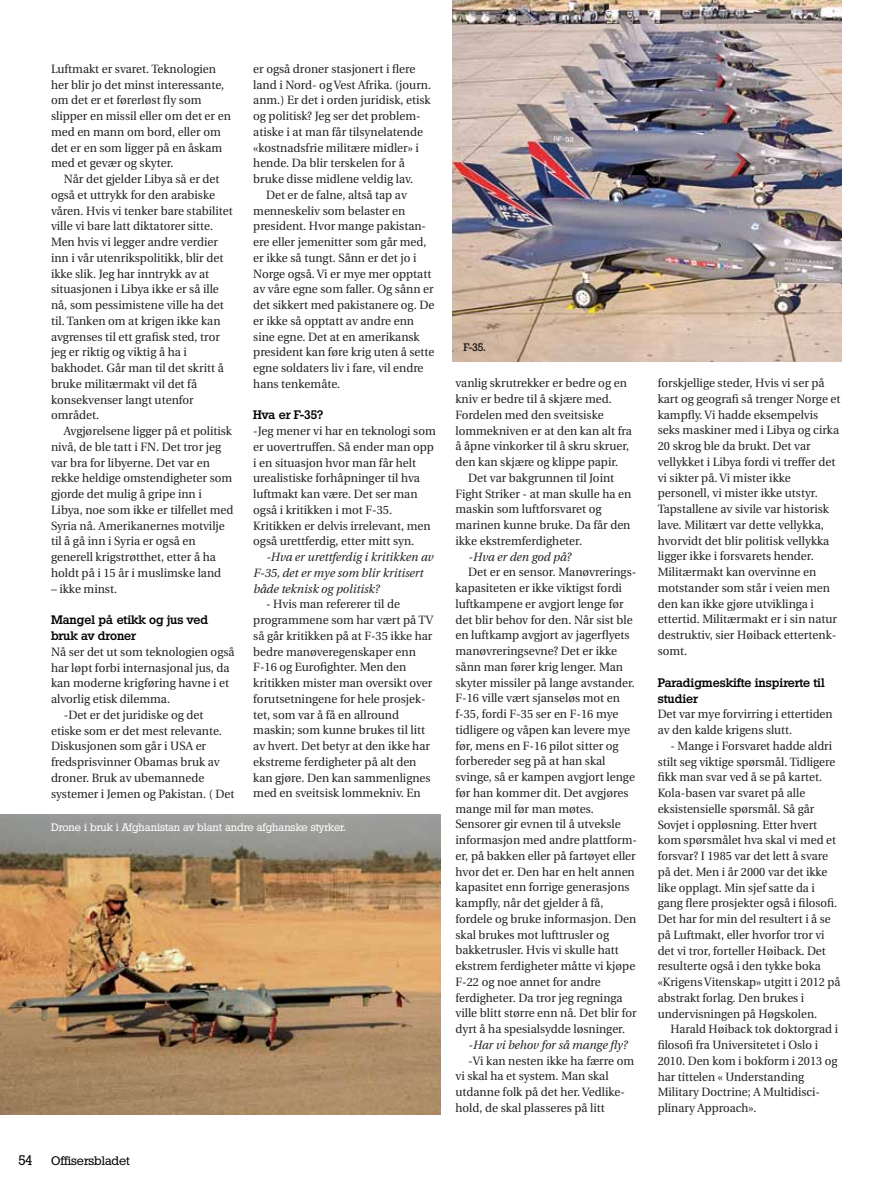
<style>
.page{position:relative;width:893px;height:1191px;background:#fff}
.page>*{position:absolute;margin:0;border:0;box-sizing:border-box;transform-origin:0 0}
.t1{font:13.5px "Stafford Serial";color:#000}
.t2{font:12px/15.8px "Utopia";color:#222221}
.t3{font:12px/15.8px "Utopia";color:#222221;scale:.96 1}
.t4{font:italic 12px/15.8px "Utopia";color:#222221}
.t5{font:500 12px/15.8px "Stafford Serial";color:#000}
.t6{font:12px "Stafford Serial";color:#000}
.t7{font:10.5px "Stafford Serial";color:#fff}
.t8{font:10.5px "Stafford Serial";color:#000}
</style>
<div class="page">
<img style="left:0;top:814px;width:440px;height:300px">
<img style="left:453px;top:0;width:389px;height:362px">
<p class="t2" style="left:51px;top:61px;width:181px">Luftmakt er svaret. Teknologien her blir jo det minst interessante, om det er et førerløst fly som slipper en missil eller om det er en med en mann om bord, eller om det er en som ligger på en åskam med et gevær og skyter.</p>
<p class="t2" style="left:51px;top:171px;width:183px;text-indent:13px">Når det gjelder Libya så er det også et uttrykk for den arabiske våren. Hvis vi tenker bare stabilitet ville vi bare latt diktatorer sitte.<br>Men hvis vi legger andre verdier inn i vår utenrikspolitikk, blir det ikke slik. Jeg har inntrykk av at situasjonen i Libya ikke er så ille nå, som pessimistene ville ha det til. Tanken om at krigen ikke kan avgrenses til ett grafisk sted, tror jeg er riktig og viktig å ha i bakhodet. Går man til det skritt å bruke militærmakt vil det få konsekvenser langt utenfor området.</p>
<p class="t2" style="left:51px;top:423px;width:184px;text-indent:13px">Avgjørelsene ligger på et politisk nivå, de ble tatt i FN. Det tror jeg var bra for libyerne. Det var en rekke heldige omstendigheter som gjorde det mulig å gripe inn i<br>Libya, noe som ikke er tilfellet med<br>Syria nå. Amerikanernes motvilje til å gå inn i Syria er også en generell krigstrøtthet, etter å ha holdt på i 15 år i muslimske land</p>
<p class="t2" style="left:51px;top:581px;width:68px">– ikke minst.</p>
<p class="t5" style="left:51px;top:612px;width:158px">Mangel på etikk og jus ved bruk av droner</p>
<p class="t2" style="left:51px;top:644px;width:185px">Nå ser det ut som teknologien også</p>
<p class="t2" style="left:51px;top:660px;width:180px">har løpt forbi internasjonal jus, da</p>
<p class="t2" style="left:51px;top:675px;width:180px">kan moderne krigføring havne i et</p>
<p class="t2" style="left:51px;top:691px;width:121px">alvorlig etisk dilemma.</p>
<p class="t2" style="left:64px;top:707px;width:141px">-Det er det juridiske og det</p>
<p class="t2" style="left:51px;top:723px;width:172px">etiske som er det mest relevante.</p>
<p class="t2" style="left:51px;top:738px;width:157px">Diskusjonen som går i USA er</p>
<p class="t2" style="left:51px;top:754px;width:170px">fredsprisvinner Obamas bruk av</p>
<p class="t2" style="left:51px;top:770px;width:155px">droner. Bruk av ubemannede</p>
<p class="t2" style="left:51px;top:786px;width:185px">systemer i Jemen og Pakistan. ( Det</p>
<p class="t2" style="left:253px;top:61px;width:164px">er også droner stasjonert i flere</p>
<p class="t2" style="left:253px;top:77px;width:179px">land i Nord- og Vest Afrika. (journ.</p>
<p class="t2" style="left:253px;top:93px;width:179px">anm.) Er det i orden juridisk, etisk</p>
<p class="t2" style="left:253px;top:108px;width:169px">og politisk? Jeg ser det problem-</p>
<p class="t2" style="left:253px;top:124px;width:171px">atiske i at man får tilsynelatende</p>
<p class="t2" style="left:253px;top:140px;width:167px">«kostnadsfrie militære midler» i</p>
<p class="t2" style="left:253px;top:155px;width:153px">hende. Da blir terskelen for å</p>
<p class="t2" style="left:253px;top:171px;width:161px">bruke disse midlene veldig lav.</p>
<p class="t2" style="left:266px;top:187px;width:142px">Det er de falne, altså tap av</p>
<p class="t2" style="left:253px;top:203px;width:154px">menneskeliv som belaster en</p>
<p class="t2" style="left:253px;top:218px;width:174px">president. Hvor mange pakistan-</p>
<p class="t2" style="left:253px;top:234px;width:175px">ere eller jemenitter som går med,</p>
<p class="t2" style="left:253px;top:250px;width:165px">er ikke så tungt. Sånn er det jo i</p>
<p class="t2" style="left:253px;top:266px;width:180px">Norge også. Vi er mye mer opptatt</p>
<p class="t2" style="left:253px;top:281px;width:182px">av våre egne som faller. Og sånn er</p>
<p class="t2" style="left:253px;top:297px;width:183px">det sikkert med pakistanere og. De</p>
<p class="t2" style="left:253px;top:313px;width:162px">er ikke så opptatt av andre enn</p>
<p class="t2" style="left:253px;top:329px;width:168px">sine egne. Det at en amerikansk</p>
<p class="t2" style="left:253px;top:344px;width:183px">president kan føre krig uten å sette</p>
<p class="t2" style="left:253px;top:360px;width:172px">egne soldaters liv i fare, vil endre</p>
<p class="t2" style="left:253px;top:376px;width:88px">hans tenkemåte.</p>
<p class="t5" style="left:253px;top:407px;width:71px">Hva er F-35?</p>
<p class="t2" style="left:253px;top:423px;width:184px">-Jeg mener vi har en teknologi som er uovertruffen. Så ender man opp i en situasjon hvor man får helt urealistiske forhåpninger til hva luftmakt kan være. Det ser man også i kritikken i mot F-35.<br>Kritikken er delvis irrelevant, men også urettferdig, etter mitt syn.</p>
<p class="t4" style="left:253px;top:549px;width:181px;text-indent:13px">-Hva er urettferdig i kritikken av<br>F-35, det er mye som blir kritisert både teknisk og politisk?</p>
<p class="t2" style="left:253px;top:597px;width:181px;text-indent:13px">- Hvis man refererer til de programmene som har vært på TV så går kritikken på at F-35 ikke har bedre manøveregenskaper enn<br>F-16 og Eurofighter. Men den kritikken mister man oversikt over forutsetningene for hele prosjek&shy;tet, som var å få en allround maskin; som kunne brukes til litt av hvert. Det betyr at den ikke har ekstreme ferdigheter på alt den kan gjøre. Den kan sammenlignes med en sveitsisk lommekniv. En</p>
<p class="t7" style="left:51px;top:821px;width:296px">Drone i bruk i Afghanistan av blant andre afghanske styrker.</p>
<p class="t1" style="left:19px;top:1151px;width:15px">54</p>
<p class="t6" style="left:51px;top:1153px;width:80px">Offisersbladet</p>
<p class="t8" style="left:463px;top:341px;width:24px">F-35.</p>
<p class="t2" style="left:455px;top:376px;width:178px">vanlig skrutrekker er bedre og en kniv er bedre til å skjære med.<br>Fordelen med den sveitsiske lommekniven er at den kan alt fra å åpne vinkorker til å skru skruer, den kan skjære og klippe papir.</p>
<p class="t2" style="left:455px;top:470px;width:177px;text-indent:13px">Det var bakgrunnen til Joint<br>Fight Striker - at man skulle ha en maskin som luftforsvaret og marinen kunne bruke. Da får den ikke ekstremferdigheter.</p>
<p class="t4" style="left:468px;top:549px;width:104px">-Hva er den god på?</p>
<p class="t2" style="left:455px;top:565px;width:183px;text-indent:13px">Det er en sensor. Manøvrerings&shy;kapasiteten er ikke viktigst fordi luftkampene er avgjort lenge før det blir behov for den. Når sist ble en luftkamp avgjort av jagerflyets manøvreringsevne? Det er ikke sånn man fører krig lenger. Man skyter missiler på lange avstander.<br>F-16 ville vært sjanseløs mot en f-35, fordi F-35 ser en F-16 mye tidligere og våpen kan levere mye før, mens en F-16 pilot sitter og forbereder seg på at han skal svinge, så er kampen avgjort lenge før han kommer dit. Det avgjøres mange mil før man møtes.<br>Sensorer gir evnen til å utveksle informasjon med andre plattform&shy;er, på bakken eller på fartøyet eller hvor det er. Den har en helt annen kapasitet enn forrige generasjons kampfly, når det gjelder å få, fordele og bruke informasjon. Den skal brukes mot lufttrusler og bakketrusler. Hvis vi skulle hatt ekstrem ferdigheter måtte vi kjøpe<br>F-22 og noe annet for andre ferdigheter. Da tror jeg regninga ville blitt større enn nå. Det blir for dyrt å ha spesialsydde løsninger.</p>
<p class="t4" style="left:468px;top:1037px;width:161px">-Har vi behov for så mange fly?</p>
<p class="t2" style="left:455px;top:1053px;width:180px;text-indent:13px">-Vi kan nesten ikke ha færre om vi skal ha et system. Man skal utdanne folk på det her. Vedlike&shy;hold, de skal plasseres på litt</p>
<p class="t2" style="left:658px;top:375px;width:184px">forskjellige steder, Hvis vi ser på kart og geografi så trenger Norge et kampfly. Vi hadde eksempelvis seks maskiner med i Libya og cirka<br>20 skrog ble da brukt. Det var vellykket i Libya fordi vi treffer det vi sikter på. Vi mister ikke personell, vi mister ikke utstyr.<br>Tapstallene av sivile var historisk lave. Militært var dette vellykka, hvorvidt det blir politisk vellykka ligger ikke i forsvarets hender.<br>Militærmakt kan overvinne en motstander som står i veien men den kan ikke gjøre utviklinga i ettertid. Militærmakt er i sin natur destruktiv, sier Høiback ettertenk&shy;somt.</p>
<p class="t5" style="left:658px;top:675px;width:168px">Paradigmeskifte inspirerte til studier</p>
<p class="t3" style="left:658px;top:706px;width:184px">Det var mye forvirring i ettertiden av den kalde krigens slutt.</p>
<p class="t3" style="left:658px;top:738px;width:192px;text-indent:13px">- Mange i Forsvaret hadde aldri stilt seg viktige spørsmål. Tidligere fikk man svar ved å se på kartet.<br>Kola-basen var svaret på alle eksistensielle spørsmål. Så går Sovjet i oppløsning. Etter hvert kom spørsmålet hva skal vi med et forsvar? I 1985 var det lett å svare på det. Men i år 2000 var det ikke like opplagt. Min sjef satte da i gang flere prosjekter også i filosofi.<br>Det har for min del resultert i å se på Luftmakt, eller hvorfor tror vi det vi tror, forteller Høiback. Det resulterte også i den tykke boka «Krigens Vitenskap» utgitt i 2012 på abstrakt forlag. Den brukes i undervisningen på Høgskolen.</p>
<p class="t3" style="left:658px;top:1021px;width:189px;text-indent:13px">Harald Høiback tok doktorgrad i filosofi fra Universitetet i Oslo i<br>2010. Den kom i bokform i 2013 og har tittelen « Understanding<br>Military Doctrine; A Multidisci&shy;plinary Approach».</p>
</div>
